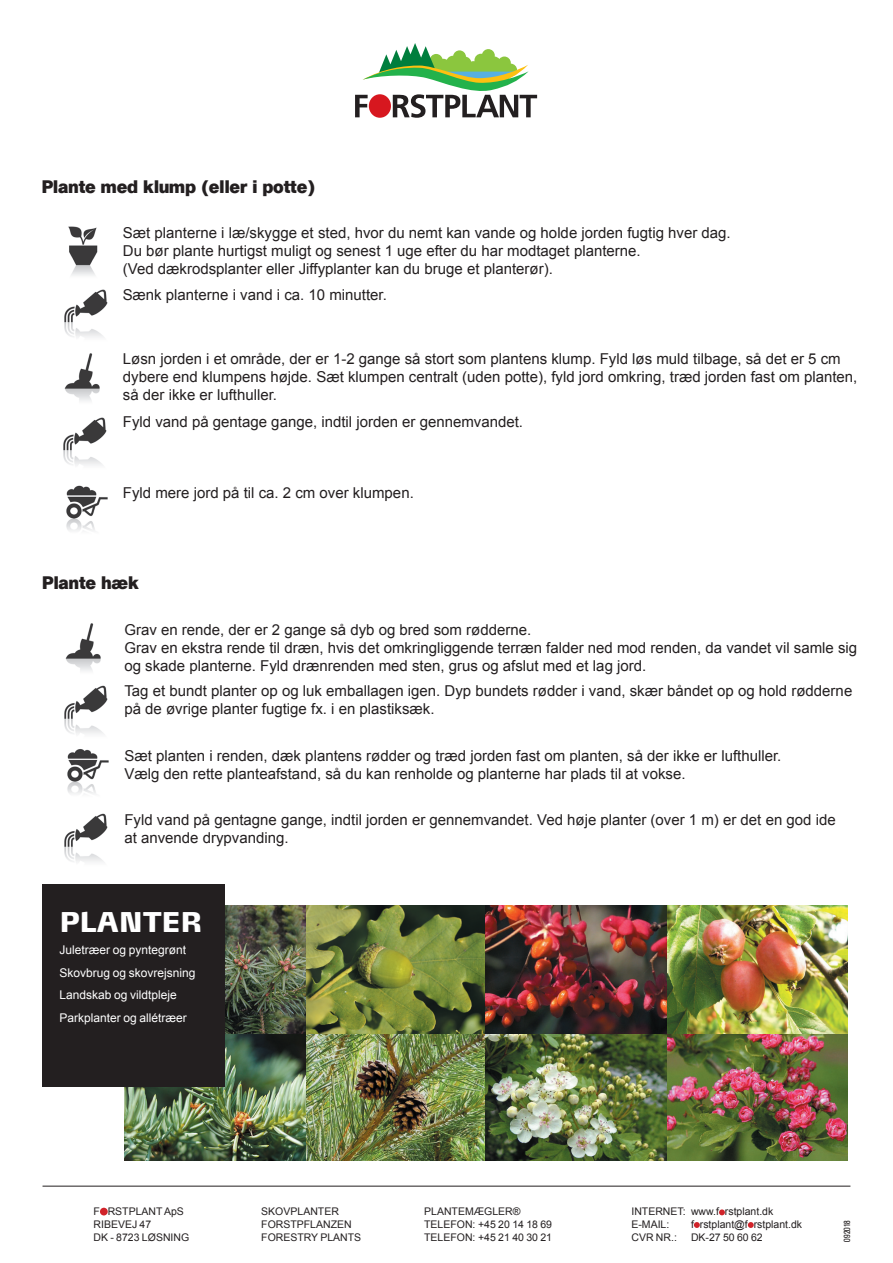
<style>
.page{position:relative;width:893px;height:1263px;background:#fff}
.page>*{position:absolute;margin:0;border:0;box-sizing:border-box;transform-origin:0 0}
.t1{font:900 27px "Max";color:#fff}
.t2{font:18px "Agb Bol";color:#231f20}
.t3{font:15px/18px "Arial";color:#231f20}
.t4{font:12px "Arial";color:#fff}
.t5{font:10.5px/12.6px "Arial";color:#231f20}
.t6{font:9px "Agb Con";color:#231f20}
</style>
<div class="page">
<svg style="left:355px;top:43px;width:182px;height:75px"></svg>
<div style="left:369px;top:94px;width:22px;height:24px;background:#d7171f;border-radius:50%"></div>
<div style="left:100px;top:1208px;width:8px;height:7px;background:#d1232a;border-radius:50%"></div>
<svg style="left:719px;top:1209px;width:6px;height:6px"></svg>
<svg style="left:694px;top:1222px;width:6px;height:6px"></svg>
<svg style="left:748px;top:1222px;width:6px;height:6px"></svg>
<hr style="left:43px;top:1186px;width:807px;height:1px;background:#231f20">
<img style="left:63px;top:289px;width:45px;height:242px">
<img style="left:68px;top:226px;width:30px;height:50px">
<img style="left:65px;top:623px;width:36px;height:48px">
<img style="left:64px;top:685px;width:45px;height:109px">
<img style="left:64px;top:813px;width:44px;height:49px">
<img style="left:124px;top:906px;width:723px;height:255px">
<div style="left:43px;top:884px;width:182px;height:202px;background:#231f20"></div>
<p class="t2" style="left:42px;top:176px;width:275px">Plante med klump (eller i potte)</p>
<p class="t3" style="left:123px;top:224px;width:609px">Sæt planterne i læ/skygge et sted, hvor du nemt kan vande og holde jorden fugtig hver dag.<br>Du bør plante hurtigst muligt og senest 1 uge efter du har modtaget planterne.<br>(Ved dækrodsplanter eller Jiffyplanter kan du bruge et planterør).</p>
<p class="t3" style="left:123px;top:285px;width:266px">Sænk planterne i vand i ca. 10 minutter.</p>
<p class="t3" style="left:123px;top:350px;width:736px">Løsn jorden i et område, der er 1-2 gange så stort som plantens klump. Fyld løs muld tilbage, så det er 5 cm dybere end klumpens højde. Sæt klumpen centralt (uden potte), fyld jord omkring, træd jorden fast om planten, så der ikke er lufthuller.</p>
<p class="t3" style="left:123px;top:413px;width:402px">Fyld vand på gentage gange, indtil jorden er gennemvandet.</p>
<p class="t3" style="left:123px;top:483px;width:292px">Fyld mere jord på til ca. 2 cm over klumpen.</p>
<p class="t2" style="left:43px;top:572px;width:98px">Plante hæk</p>
<p class="t3" style="left:124px;top:620px;width:734px">Grav en rende, der er 2 gange så dyb og bred som rødderne.<br>Grav en ekstra rende til dræn, hvis det omkringliggende terræn falder ned mod renden, da vandet vil samle sig og skade planterne. Fyld drænrenden med sten, grus og afslut med et lag jord.</p>
<p class="t3" style="left:124px;top:682px;width:729px">Tag et bundt planter op og luk emballagen igen. Dyp bundets rødder i vand, skær båndet op og hold rødderne på de øvrige planter fugtige fx. i en plastiksæk.</p>
<p class="t3" style="left:124px;top:746px;width:659px">Sæt planten i renden, dæk plantens rødder og træd jorden fast om planten, så der ikke er lufthuller.</p>
<p class="t3" style="left:124px;top:764px;width:563px">Vælg den rette planteafstand, så du kan renholde og planterne har plads til at vokse.</p>
<p class="t3" style="left:124px;top:811px;width:713px">Fyld vand på gentagne gange, indtil jorden er gennemvandet. Ved høje planter (over 1 m) er det en god ide at anvende drypvanding.</p>
<p class="t1" style="left:60px;top:904px;width:144px">PLANTER</p>
<p class="t4" style="left:60px;top:942px;width:128px">Juletræer og pyntegrønt</p>
<p class="t4" style="left:60px;top:964px;width:138px">Skovbrug og skovrejsning</p>
<p class="t4" style="left:60px;top:987px;width:119px">Landskab og vildtpleje</p>
<p class="t4" style="left:60px;top:1009px;width:129px">Parkplanter og allétræer</p>
<p class="t5" style="left:94px;top:1205px;width:97px">F RSTPLANT ApS<br>RIBEVEJ 47<br>DK - 8723 LØSNING</p>
<p class="t5" style="left:261px;top:1205px;width:101px">SKOVPLANTER<br>FORSTPFLANZEN<br>FORESTRY PLANTS</p>
<p class="t5" style="left:424px;top:1205px;width:129px">PLANTEMÆGLER®<br>TELEFON: +45 20 14 18 69<br>TELEFON: +45 21 40 30 21</p>
<p class="t5" style="left:631px;top:1205px;width:143px">INTERNET: www.f rstplant.dk<br>E-MAIL:</p>
<p class="t5" style="left:691px;top:1218px;width:113px">f rstplant@f rstplant.dk</p>
<p class="t5" style="left:631px;top:1231px;width:47px">CVR NR.:</p>
<p class="t5" style="left:691px;top:1231px;width:73px">DK-27 50 60 62</p>
<p class="t6" style="left:842px;top:1242px;width:23px;rotate:-90deg">092018</p>
</div>
